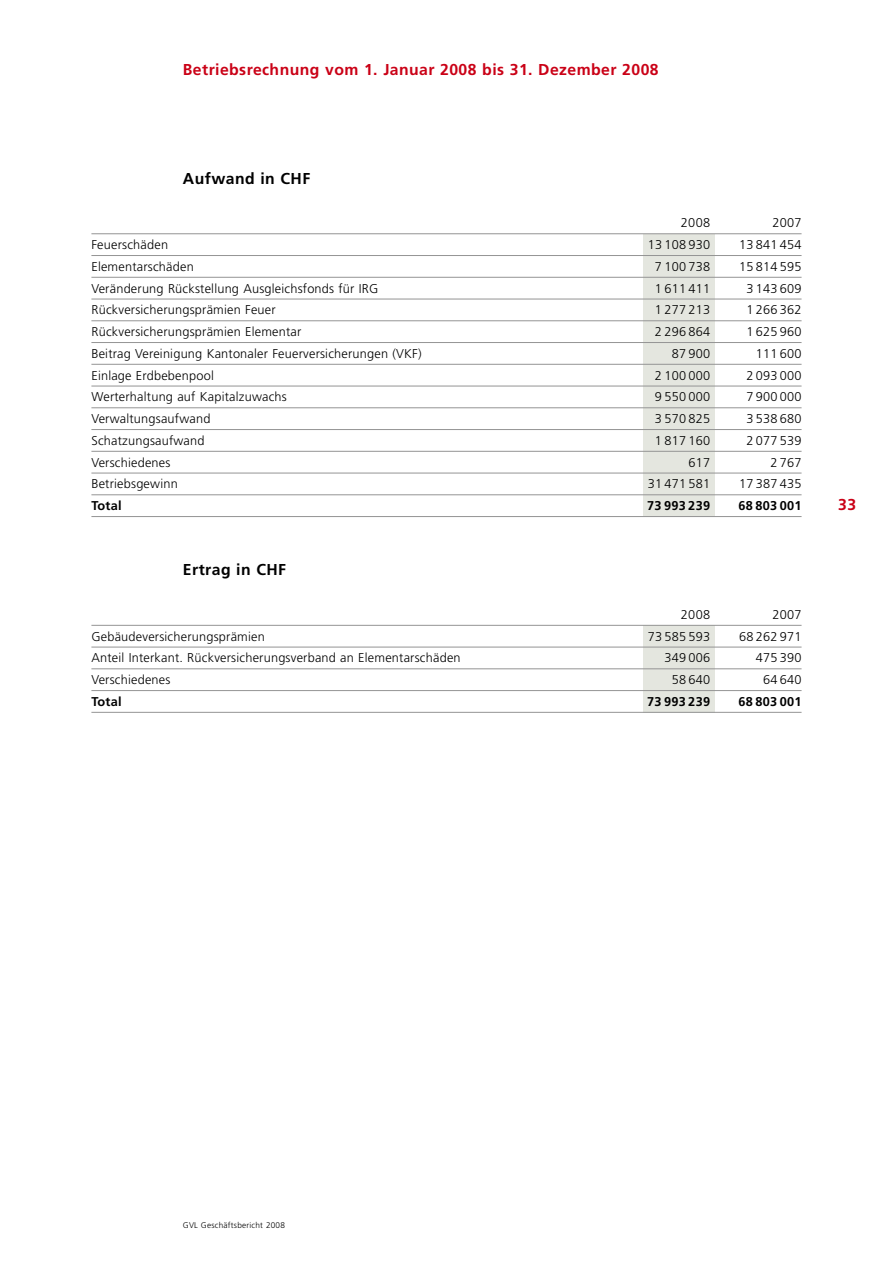
<style>
.page{position:relative;width:893px;height:1263px;background:#fff}
.page>*{position:absolute;margin:0;border:0;box-sizing:border-box;transform-origin:0 0}
.t1{font:700 15.75px "Frutiger";letter-spacing:.03em;color:#ca0016}
.t2{font:700 15.75px "Frutiger";letter-spacing:.03em;color:#000}
.t3{font:300 12.75px "Frutiger";letter-spacing:.015em;color:#000}
.t4{font:700 12.75px "Frutiger";letter-spacing:.02em;color:#000}
.t5{font:300 8.25px "Frutiger";letter-spacing:.03em;color:#000}
</style>
<div class="page">
<div style="left:643px;top:625px;width:71px;height:87px;background:#e4e6df"></div>
<div style="left:643px;top:234px;width:71px;height:282px;background:#e4e6df"></div>
<hr style="left:91px;top:233px;width:710px;height:1px;background:#949494">
<hr style="left:91px;top:255px;width:710px;height:1px;background:#949494">
<hr style="left:91px;top:277px;width:710px;height:1px;background:#949494">
<hr style="left:91px;top:299px;width:710px;height:1px;background:#949494">
<hr style="left:91px;top:320px;width:710px;height:1px;background:#949494">
<hr style="left:91px;top:342px;width:710px;height:1px;background:#949494">
<hr style="left:91px;top:364px;width:710px;height:1px;background:#949494">
<hr style="left:91px;top:386px;width:710px;height:1px;background:#949494">
<hr style="left:91px;top:407px;width:710px;height:1px;background:#949494">
<hr style="left:91px;top:429px;width:710px;height:1px;background:#949494">
<hr style="left:91px;top:451px;width:710px;height:1px;background:#949494">
<hr style="left:91px;top:473px;width:710px;height:1px;background:#949494">
<hr style="left:91px;top:494px;width:710px;height:1px;background:#949494">
<hr style="left:91px;top:516px;width:710px;height:1px;background:#949494">
<hr style="left:91px;top:625px;width:710px;height:1px;background:#949494">
<hr style="left:91px;top:647px;width:710px;height:1px;background:#949494">
<hr style="left:91px;top:668px;width:710px;height:1px;background:#949494">
<hr style="left:91px;top:690px;width:710px;height:1px;background:#949494">
<hr style="left:91px;top:712px;width:710px;height:1px;background:#949494">
<p class="t1" style="left:183px;top:63px;width:477px">Betriebsrechnung vom 1. Januar 2008 bis 31. Dezember 2008</p>
<p class="t2" style="left:183px;top:172px;width:129px">Aufwand in CHF</p>
<p class="t3" style="left:681px;top:218px;width:31px">2008</p>
<p class="t3" style="left:772px;top:218px;width:31px">2007</p>
<p class="t3" style="left:91px;top:239px;width:78px">Feuerschäden</p>
<p class="t3" style="left:648px;top:239px;width:64px">13 108 930</p>
<p class="t3" style="left:739px;top:239px;width:64px">13 841 454</p>
<p class="t3" style="left:91px;top:261px;width:104px">Elementarschäden</p>
<p class="t3" style="left:655px;top:261px;width:57px">7 100 738</p>
<p class="t3" style="left:739px;top:261px;width:64px">15 814 595</p>
<p class="t3" style="left:91px;top:283px;width:288px">Veränderung Rückstellung Ausgleichsfonds für IRG</p>
<p class="t3" style="left:655px;top:283px;width:57px">1 611 411</p>
<p class="t3" style="left:746px;top:283px;width:57px">3 143 609</p>
<p class="t3" style="left:91px;top:305px;width:186px">Rückversicherungsprämien Feuer</p>
<p class="t3" style="left:655px;top:305px;width:57px">1 277 213</p>
<p class="t3" style="left:746px;top:305px;width:57px">1 266 362</p>
<p class="t3" style="left:91px;top:326px;width:211px">Rückversicherungsprämien Elementar</p>
<p class="t3" style="left:655px;top:326px;width:57px">2 296 864</p>
<p class="t3" style="left:746px;top:326px;width:57px">1 625 960</p>
<p class="t3" style="left:91px;top:348px;width:332px">Beitrag Vereinigung Kantonaler Feuerversicherungen (VKF)</p>
<p class="t3" style="left:672px;top:348px;width:40px">87 900</p>
<p class="t3" style="left:756px;top:348px;width:47px">111 600</p>
<p class="t3" style="left:91px;top:370px;width:124px">Einlage Erdbebenpool</p>
<p class="t3" style="left:655px;top:370px;width:57px">2 100 000</p>
<p class="t3" style="left:746px;top:370px;width:57px">2 093 000</p>
<p class="t3" style="left:91px;top:392px;width:197px">Werterhaltung auf Kapitalzuwachs</p>
<p class="t3" style="left:655px;top:392px;width:57px">9 550 000</p>
<p class="t3" style="left:746px;top:392px;width:57px">7 900 000</p>
<p class="t3" style="left:91px;top:413px;width:121px">Verwaltungsaufwand</p>
<p class="t3" style="left:655px;top:413px;width:57px">3 570 825</p>
<p class="t3" style="left:746px;top:413px;width:57px">3 538 680</p>
<p class="t3" style="left:91px;top:435px;width:115px">Schatzungsaufwand</p>
<p class="t3" style="left:655px;top:435px;width:57px">1 817 160</p>
<p class="t3" style="left:746px;top:435px;width:57px">2 077 539</p>
<p class="t3" style="left:91px;top:457px;width:81px">Verschiedenes</p>
<p class="t3" style="left:688px;top:457px;width:23px">617</p>
<p class="t3" style="left:770px;top:457px;width:33px">2 767</p>
<p class="t3" style="left:91px;top:479px;width:88px">Betriebsgewinn</p>
<p class="t3" style="left:648px;top:479px;width:64px">31 471 581</p>
<p class="t3" style="left:739px;top:479px;width:64px">17 387 435</p>
<p class="t4" style="left:91px;top:500px;width:32px">Total</p>
<p class="t4" style="left:647px;top:500px;width:64px">73 993 239</p>
<p class="t4" style="left:739px;top:500px;width:64px">68 803 001</p>
<p class="t2" style="left:183px;top:563px;width:105px">Ertrag in CHF</p>
<p class="t3" style="left:681px;top:609px;width:31px">2008</p>
<p class="t3" style="left:772px;top:609px;width:31px">2007</p>
<p class="t3" style="left:91px;top:631px;width:175px">Gebäudeversicherungsprämien</p>
<p class="t3" style="left:648px;top:631px;width:64px">73 585 593</p>
<p class="t3" style="left:739px;top:631px;width:64px">68 262 971</p>
<p class="t3" style="left:91px;top:653px;width:371px">Anteil Interkant. Rückversicherungsverband an Elementarschäden</p>
<p class="t3" style="left:664px;top:653px;width:47px">349 006</p>
<p class="t3" style="left:756px;top:653px;width:47px">475 390</p>
<p class="t3" style="left:91px;top:674px;width:81px">Verschiedenes</p>
<p class="t3" style="left:672px;top:674px;width:40px">58 640</p>
<p class="t3" style="left:763px;top:674px;width:40px">64 640</p>
<p class="t4" style="left:91px;top:696px;width:32px">Total</p>
<p class="t4" style="left:647px;top:696px;width:64px">73 993 239</p>
<p class="t4" style="left:739px;top:696px;width:64px">68 803 001</p>
<p class="t1" style="left:838px;top:498px;width:19px">33</p>
<p class="t5" style="left:183px;top:1222px;width:104px">GVL Geschäftsbericht 2008</p>
</div>
